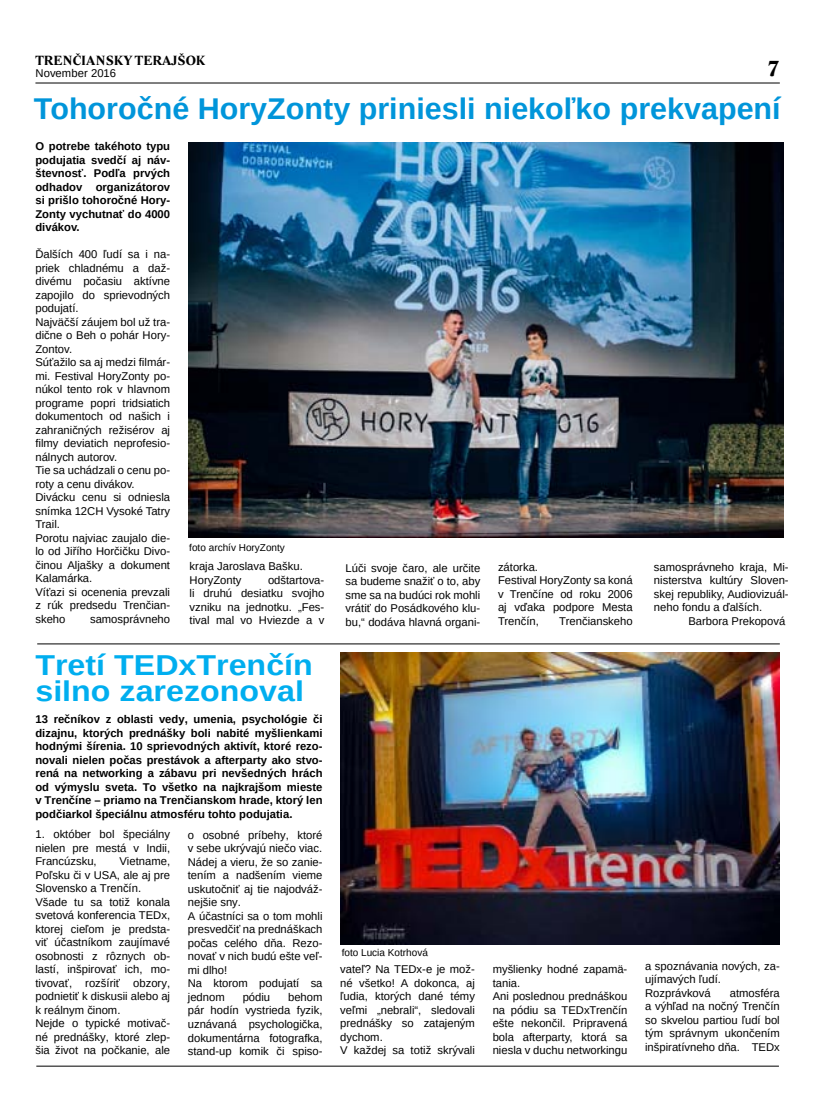
<style>
.page{position:relative;width:833px;height:1117px;background:#fff}
.page>*{position:absolute;margin:0;border:0;box-sizing:border-box;transform-origin:0 0}
.t1{font:700 30px "Arimo";color:#0095da}
.t2{font:700 28.75px/26.2px "Arimo";color:#00aeef;scale:1.12 1}
.t3{font:700 22.5px "Lido STF";color:#000}
.t4{font:700 13.75px "Lido STF";color:#000}
.t5{font:11.25px/13.5px "Arimo";color:#000}
.t6{font:700 11.25px/13.5px "Arimo";color:#000;text-align:justify}
.t7{font:10px "Arimo";color:#000}
</style>
<div class="page">
<hr style="left:35px;top:83px;width:745px;height:1px;background:#000">
<hr style="left:36px;top:1065px;width:743px;height:1px;background:#000">
<hr style="left:37px;top:643px;width:743px;height:1px;background:#000">
<img style="left:189px;top:143px;width:594px;height:394px">
<img style="left:340px;top:652px;width:440px;height:291px">
<p class="t4" style="left:35px;top:52px;width:172px">TRENČIANSKY TERAJŠOK</p>
<p class="t5" style="left:35px;top:67px;width:82px">November 2016</p>
<h1 class="t1" style="left:34px;top:88px;width:748px">Tohoročné HoryZonty priniesli niekoľko prekvapení</h1>
<h3 class="t3" style="left:768px;top:55px;width:13px">7</h3>
<p class="t6" style="left:35px;top:139px;width:136px">O potrebe takéhoto typu podujatia svedčí aj náv&shy;števnosť. Podľa prvých odhadov organizátorov si prišlo tohoročné Hory-Zonty vychutnať do 4000 divákov.</p>
<p class="t5" style="left:35px;top:247px;width:136px">Ďalších 400 ľudí sa i na&shy;priek chladnému a daž&shy;divému počasiu aktívne zapojilo do sprievodných podujatí.<br>Najväčší záujem bol už tra&shy;dične o Beh o pohár Hory-<br>Zontov.<br>Súťažilo sa aj medzi filmár&shy;mi. Festival HoryZonty po&shy;núkol tento rok v hlavnom programe popri tridsiatich dokumentoch od našich i zahraničných režisérov aj filmy deviatich neprofesio&shy;nálnych autorov.<br>Tie sa uchádzali o cenu po&shy;roty a cenu divákov.<br>Divácku cenu si odniesla snímka 12CH Vysoké Tatry<br>Trail.<br>Porotu najviac zaujalo die&shy;lo od Jiřího Horčičku Divo&shy;činou Aljašky a dokument<br>Kalamárka.<br>Víťazi si ocenenia prevzali z rúk predsedu Trenčian&shy;skeho</p>
<p class="t5" style="left:90px;top:612px;width:82px">samosprávneho</p>
<p class="t7" style="left:189px;top:540px;width:97px">foto archív HoryZonty</p>
<p class="t5" style="left:190px;top:559px;width:115px">kraja Jaroslava Bašku.<br>HoryZonty</p>
<p class="t5" style="left:190px;top:573px;width:136px;text-align:justify;text-indent:78px">odštartova&shy;li druhú desiatku svojho vzniku na jednotku. „Fes&shy;tival mal vo Hviezde a v</p>
<h2 class="t2" style="left:35px;top:652px;width:249px">Tretí TEDxTrenčín silno zarezonoval</h2>
<p class="t6" style="left:35px;top:712px;width:289px">13 rečníkov z oblasti vedy, umenia, psychológie či dizajnu, ktorých prednášky boli nabité myšlienkami hodnými šírenia. 10 sprievodných aktivít, ktoré rezo&shy;novali nielen počas prestávok a afterparty ako stvo&shy;rená na networking a zábavu pri nevšedných hrách od výmyslu sveta. To všetko na najkrajšom mieste v Trenčíne – priamo na Trenčianskom hrade, ktorý len podčiarkol špeciálnu atmosféru tohto podujatia.</p>
<p class="t5" style="left:35px;top:827px;width:136px;text-align:justify">1. október bol špeciálny nielen pre mestá v Indii, Francúzsku,</p>
<p class="t5" style="left:35px;top:854px;width:136px;text-indent:84px">Vietname,<br>Poľsku či v USA, ale aj pre<br>Slovensko a Trenčín.<br>Všade tu sa totiž konala svetová konferencia TEDx, ktorej cieľom je predsta&shy;viť účastníkom zaujímavé osobnosti z rôznych ob&shy;lastí, inšpirovať ich, mo&shy;tivovať, rozšíriť obzory, podnietiť k diskusii alebo aj k reálnym činom.<br>Nejde o typické motivač&shy;né prednášky, ktoré zlep&shy;šia život na počkanie, ale</p>
<p class="t5" style="left:188px;top:828px;width:136px">o osobné príbehy, ktoré v sebe ukrývajú niečo viac.<br>Nádej a vieru, že so zanie&shy;tením a nadšením vieme uskutočniť aj tie najodváž&shy;nejšie sny.<br>A účastníci sa o tom mohli presvedčiť na prednáškach počas celého dňa. Rezo&shy;novať v nich budú ešte veľ&shy;mi dlho!<br>Na ktorom podujatí sa jednom</p>
<p class="t5" style="left:243px;top:990px;width:29px">pódiu</p>
<p class="t5" style="left:188px;top:990px;width:136px;text-align:justify;text-indent:100px">behom pár hodín vystrieda fyzik, uznávaná psychologička, dokumentárna fotografka, stand-up komik či spiso-</p>
<p class="t5" style="left:345px;top:561px;width:136px;text-align:justify">Lúči svoje čaro, ale určite sa budeme snažiť o to, aby sme sa na budúci rok mohli vrátiť do Posádkového klu&shy;bu,“ dodáva hlavná organi-</p>
<p class="t5" style="left:498px;top:560px;width:136px">zátorka.<br>Festival HoryZonty sa koná v Trenčíne od roku 2006 aj vďaka podpore Mesta<br>Trenčín,</p>
<p class="t5" style="left:559px;top:614px;width:75px">Trenčianskeho</p>
<p class="t5" style="left:654px;top:560px;width:136px;text-align:justify">samosprávneho kraja, Mi&shy;nisterstva kultúry Sloven&shy;skej republiky, Audiovizuál&shy;neho fondu a ďalších.</p>
<p class="t5" style="left:688px;top:614px;width:98px">Barbora Prekopová</p>
<p class="t7" style="left:342px;top:945px;width:88px">foto Lucia Kotrhová</p>
<p class="t5" style="left:340px;top:962px;width:136px">vateľ? Na TEDx-e je mož&shy;né všetko! A dokonca, aj ľudia, ktorých dané témy veľmi „nebrali“, sledovali prednášky so zatajeným dychom.<br>V každej sa totiž skrývali</p>
<p class="t5" style="left:493px;top:962px;width:136px">myšlienky hodné zapamä&shy;tania.<br>Ani poslednou prednáškou na pódiu sa TEDxTrenčín ešte nekončil. Pripravená bola afterparty, ktorá sa niesla v duchu networkingu</p>
<p class="t5" style="left:645px;top:958px;width:136px">a spoznávania nových, za&shy;ujímavých ľudí.<br>Rozprávková</p>
<p class="t5" style="left:645px;top:985px;width:136px;text-align:justify;text-indent:85px">atmosféra a výhľad na nočný Trenčín so skvelou partiou ľudí bol tým správnym ukončením inšpiratívneho dňa. TEDx</p>
</div>
